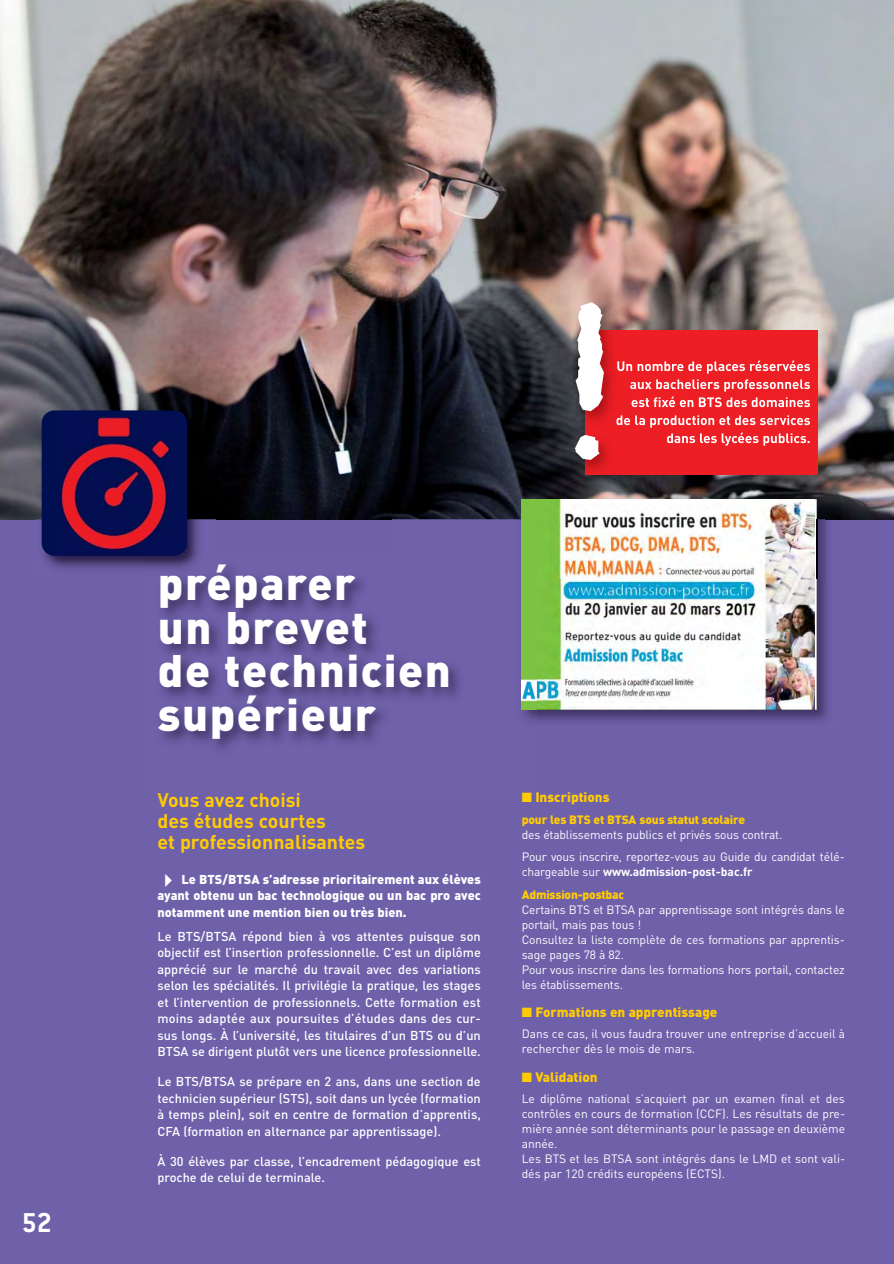
<style>
.page{position:relative;width:894px;height:1264px;background:#6f60aa}
.page>*{position:absolute;margin:0;border:0;box-sizing:border-box;transform-origin:0 0}
.t1{font:210px "Stamp Gothic";color:#fff}
.t2{font:900 45px/43.5px "DIN";letter-spacing:.035em;color:#fff}
.t3{font:700 30px "Conduit ITC";color:#fff}
.t4{font:700 19.5px/21px "DIN";color:#ffcb04}
.t5{font:900 13.5px "DIN";color:#ffcb04}
.t6{font:500 12.75px/16.5px "DIN";color:#fff;text-align:justify}
.t7{font:900 12.75px/16.5px "DIN";color:#fff;text-align:justify}
.t8{font:12px/15px "DIN";letter-spacing:-.01em;color:#fff}
.t9{font:700 12px/22.5px "DIN";letter-spacing:-.01em;color:#fff}
.t10{font:900 12px "DIN";letter-spacing:-.01em;color:#ffcb04}
.s1{font-weight:400}
.s2{font-weight:900;color:#ffcb04}
</style>
<div class="page">
<img style="left:0;top:0;width:893px;height:519px">
<img style="left:537px;top:519px;width:299px;height:203px">
<img style="left:824px;top:492px;width:12px;height:27px">
<img style="left:537px;top:578px;width:280px;height:132px">
<img style="left:162px;top:568px;width:297px;height:227px">
<img style="left:521px;top:578px;width:16px;height:144px">
<img style="left:157px;top:793px;width:142px;height:2px">
<svg style="left:521px;top:709px;width:16px;height:1px"></svg>
<img style="left:392px;top:519px;width:130px;height:32px">
<img style="left:392px;top:251px;width:432px;height:268px">
<img style="left:816px;top:519px;width:8px;height:59px">
<img style="left:537px;top:499px;width:279px;height:79px">
<img style="left:522px;top:499px;width:15px;height:52px">
<img style="left:392px;top:551px;width:145px;height:27px">
<svg style="left:521px;top:551px;width:1px;height:27px"></svg>
<img style="left:585px;top:330px;width:232px;height:145px">
<img style="left:617px;top:360px;width:193px;height:11px">
<img style="left:656px;top:379px;width:154px;height:10px">
<img style="left:645px;top:396px;width:165px;height:11px">
<img style="left:616px;top:415px;width:194px;height:10px">
<img style="left:667px;top:432px;width:139px;height:13px">
<img style="left:35px;top:394px;width:180px;height:181px">
<div style="left:42px;top:410px;width:145px;height:146px;background:#000f50;border-radius:13px"></div>
<img style="left:187px;top:519px;width:1px;height:32px">
<img style="left:187px;top:412px;width:1px;height:107px">
<img style="left:61px;top:412px;width:126px;height:142px">
<h3 class="t3" style="left:22px;top:1204px;width:32px">52</h3>
<h1 class="t1" style="left:559px;top:237px;width:59px">!</h1>
<h2 class="t2" style="left:158px;top:565px;width:294px">préparer<br>un brevet<br>de technicien supérieur</h2>
<h3 class="t4" style="left:157px;top:792px;width:209px">Vous avez choisi<br>des études courtes<br>et professionnalisantes</h3>
<p class="t7" style="left:157px;top:871px;width:325px">✔ Le BTS/BTSA s’adresse prioritairement aux élèves ayant obtenu un bac technologique ou un bac pro avec notamment une mention bien ou très bien.</p>
<p class="t6" style="left:157px;top:929px;width:325px">Le BTS/BTSA répond bien à vos attentes puisque son objectif est l’insertion professionnelle. C’est un diplôme apprécié sur le marché du travail avec des variations selon les spécialités. Il privilégie la pratique, les stages et l’intervention de professionnels. Cette formation est moins adaptée aux poursuites d’études dans des cur&shy;sus longs. À l’université, les titulaires d’un BTS ou d’un BTSA se dirigent plutôt vers une licence professionnelle.</p>
<p class="t6" style="left:157px;top:1075px;width:325px">Le BTS/BTSA se prépare en 2 ans, dans une section de technicien supérieur (STS), soit dans un lycée (formation à temps plein), soit en centre de formation d’apprentis, CFA (formation en alternance par apprentissage).</p>
<p class="t6" style="left:157px;top:1154px;width:325px">À 30 élèves par classe, l’encadrement pédagogique est proche de celui de terminale.</p>
<p class="t5" style="left:522px;top:793px;width:89px">■ Inscriptions</p>
<p class="t10" style="left:522px;top:815px;width:225px">pour les BTS et BTSA sous statut scolaire</p>
<p class="t8" style="left:522px;top:824px;width:324px;line-height:22.5px">des établissements publics et privés sous contrat.<br>Pour vous inscrire, reportez-vous au Guide du candidat télé-</p>
<p class="t9" style="left:522px;top:862px;width:232px"><span class="s1">chargeable sur</span> www.admission-post-bac.fr<br><span class="s2">Admission-postbac</span></p>
<p class="t8" style="left:522px;top:903px;width:324px">Certains BTS et BTSA par apprentissage sont intégrés dans le portail, mais pas tous !<br>Consultez la liste complète de ces formations par apprentis&shy;sage pages 78 à 82.<br>Pour vous inscrire dans les formations hors portail, contactez les établissements.</p>
<p class="t5" style="left:522px;top:1007px;width:197px">■ Formations en apprentissage</p>
<p class="t8" style="left:522px;top:1027px;width:325px">Dans ce cas, il vous faudra trouver une entreprise d’accueil à rechercher dès le mois de mars.</p>
<p class="t5" style="left:522px;top:1072px;width:77px">■ Validation</p>
<p class="t8" style="left:522px;top:1092px;width:325px">Le diplôme national s’acquiert par un examen final et des contrôles en cours de formation (CCF). Les résultats de pre&shy;mière année sont déterminants pour le passage en deuxième année.<br>Les BTS et les BTSA sont intégrés dans le LMD et sont vali&shy;dés par 120 crédits européens (ECTS).</p>
</div>
